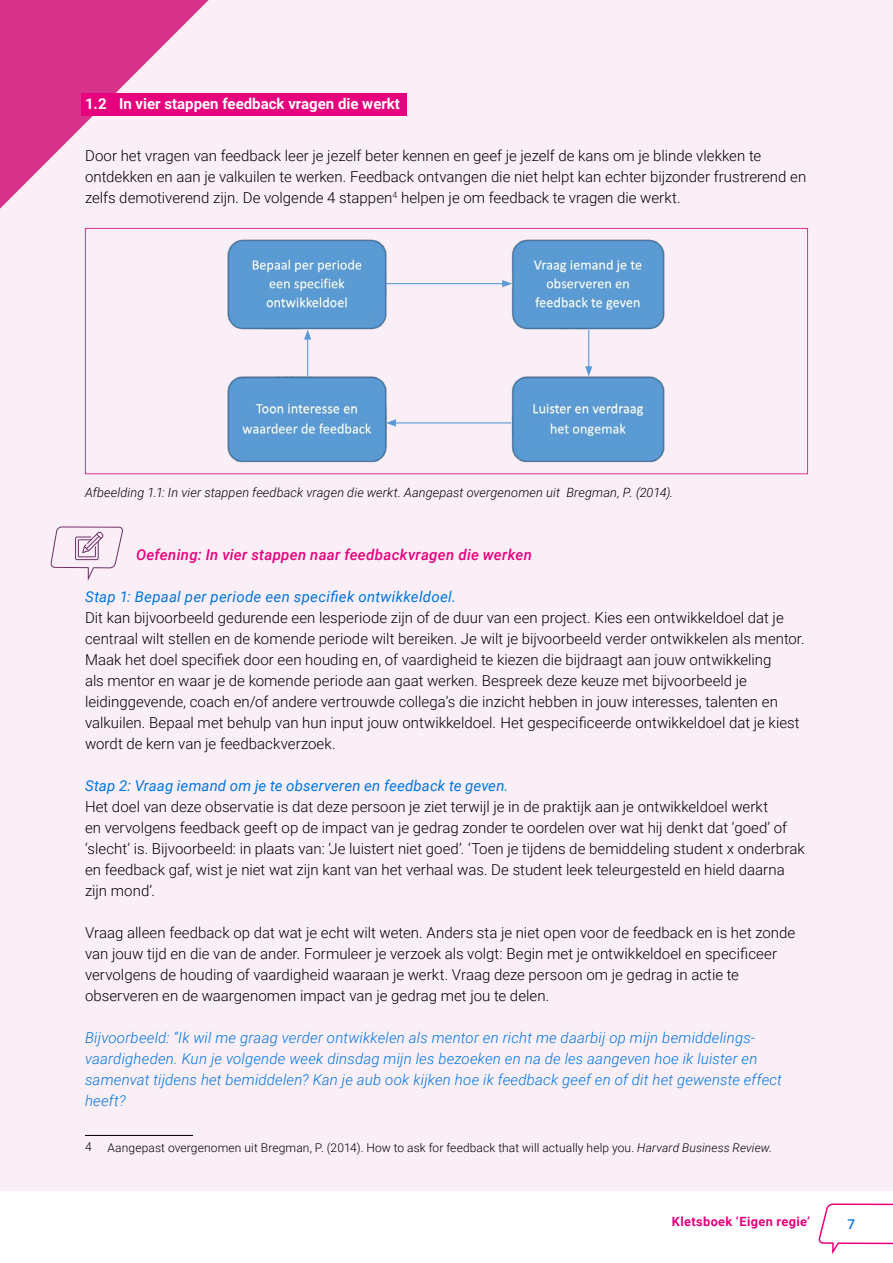
<style>
.page{position:relative;width:893px;height:1263px;background:#fff}
.page>*{position:absolute;margin:0;border:0;box-sizing:border-box;transform-origin:0 0}
.t1{font:300 15px/21px "Roboto";color:#000}
.t2{font:italic 300 15px/21px "Roboto";letter-spacing:.01em;color:#0076e0}
.t3{font:italic 15px "Roboto";letter-spacing:.015em;color:#0076e0}
.t4{font:italic 500 15px "Roboto";letter-spacing:.02em;color:#e6007d}
.t5{font:700 15px "Roboto";color:#fff}
.t6{font:500 13.5px "Roboto";color:#0076e0}
.t7{font:italic 300 12.75px "Roboto";letter-spacing:.01em;color:#000}
.t8{font:700 12.75px "Roboto";letter-spacing:.03em;color:#e6007d}
.t9{font:300 12px "Roboto";letter-spacing:.01em;color:#000}
.s1{font-style:italic}
</style>
<div class="page">
<svg style="left:818px;top:1203px;width:75px;height:51px"></svg>
<div style="left:0;top:0;width:893px;height:1191px;background:#fbeff7"></div>
<svg style="left:0;top:0;width:809px;height:255px"></svg>
<div style="left:81px;top:93px;width:325px;height:22px;background:#e6007d"></div>
<img style="left:227px;top:240px;width:438px;height:222px">
<div style="left:85px;top:228px;width:723px;height:246px;border:1px solid #d9328a"></div>
<hr style="left:85px;top:1135px;width:108px;height:1px;background:#000">
<svg style="left:50px;top:526px;width:73px;height:54px"></svg>
<hr style="left:386px;top:283px;width:118px;height:1px;background:#5b9bd5">
<svg style="left:502px;top:280px;width:10px;height:7px"></svg>
<hr style="left:394px;top:422px;width:117px;height:1px;background:#5b9bd5">
<svg style="left:386px;top:419px;width:10px;height:8px"></svg>
<hr style="left:588px;top:330px;width:1px;height:39px;background:#5b9bd5">
<svg style="left:585px;top:366px;width:7px;height:10px"></svg>
<hr style="left:307px;top:337px;width:1px;height:39px;background:#5b9bd5">
<svg style="left:304px;top:330px;width:7px;height:10px"></svg>
<p class="t5" style="left:85px;top:93px;width:316px">1.2 In vier stappen feedback vragen die werkt</p>
<p class="t1" style="left:85px;top:144px;width:723px">Door het vragen van feedback leer je jezelf beter kennen en geef je jezelf de kans om je blinde vlekken te ontdekken en aan je valkuilen te werken. Feedback ontvangen die niet helpt kan echter bijzonder frustrerend en zelfs demotiverend zijn. De volgende 4 stappen<sup>4</sup> helpen je om feedback te vragen die werkt.</p>
<p class="t7" style="left:85px;top:483px;width:590px">Afbeelding 1.1: In vier stappen feedback vragen die werkt. Aangepast overgenomen uit Bregman, P. (2014).</p>
<p class="t4" style="left:136px;top:544px;width:397px">Oefening: In vier stappen naar feedbackvragen die werken</p>
<p class="t3" style="left:85px;top:586px;width:372px">Stap 1: Bepaal per periode een specifiek ontwikkeldoel.</p>
<p class="t1" style="left:85px;top:606px;width:719px">Dit kan bijvoorbeeld gedurende een lesperiode zijn of de duur van een project. Kies een ontwikkeldoel dat je centraal wilt stellen en de komende periode wilt bereiken. Je wilt je bijvoorbeeld verder ontwikkelen als mentor.<br>Maak het doel specifiek door een houding en, of vaardigheid te kiezen die bijdraagt aan jouw ontwikkeling<br>als mentor en waar je de komende periode aan gaat werken. Bespreek deze keuze met bijvoorbeeld je leidinggevende, coach en/of andere vertrouwde collega’s die inzicht hebben in jouw interesses, talenten en valkuilen. Bepaal met behulp van hun input jouw ontwikkeldoel. Het gespecificeerde ontwikkeldoel dat je kiest wordt de kern van je feedbackverzoek.</p>
<p class="t3" style="left:85px;top:775px;width:425px">Stap 2: Vraag iemand om je te observeren en feedback te geven.</p>
<p class="t1" style="left:85px;top:795px;width:721px">Het doel van deze observatie is dat deze persoon je ziet terwijl je in de praktijk aan je ontwikkeldoel werkt<br>en vervolgens feedback geeft op de impact van je gedrag zonder te oordelen over wat hij denkt dat ‘goed’ of ‘slecht’ is. Bijvoorbeeld: in plaats van: ‘Je luistert niet goed’. ‘Toen je tijdens de bemiddeling student x onderbrak en feedback gaf, wist je niet wat zijn kant van het verhaal was. De student leek teleurgesteld en hield daarna zijn mond’.</p>
<p class="t1" style="left:85px;top:921px;width:712px">Vraag alleen feedback op dat wat je echt wilt weten. Anders sta je niet open voor de feedback en is het zonde van jouw tijd en die van de ander. Formuleer je verzoek als volgt: Begin met je ontwikkeldoel en specificeer vervolgens de houding of vaardigheid waaraan je werkt. Vraag deze persoon om je gedrag in actie te observeren en de waargenomen impact van je gedrag met jou te delen.</p>
<p class="t2" style="left:85px;top:1026px;width:698px">Bijvoorbeeld: “Ik wil me graag verder ontwikkelen als mentor en richt me daarbij op mijn bemiddelings&shy;vaardigheden. Kun je volgende week dinsdag mijn les bezoeken en na de les aangeven hoe ik luister en samenvat tijdens het bemiddelen? Kan je aub ook kijken hoe ik feedback geef en of dit het gewenste effect heeft?</p>
<p class="t9" style="left:85px;top:1138px;width:8px">4</p>
<p class="t9" style="left:108px;top:1139px;width:666px">Aangepast overgenomen uit Bregman, P. (2014). How to ask for feedback that will actually help you. <span class="s1">Harvard Business Review.</span></p>
<p class="t8" style="left:672px;top:1212px;width:140px">Kletsboek ‘Eigen regie’</p>
<p class="t6" style="left:847px;top:1214px;width:9px">7</p>
</div>
